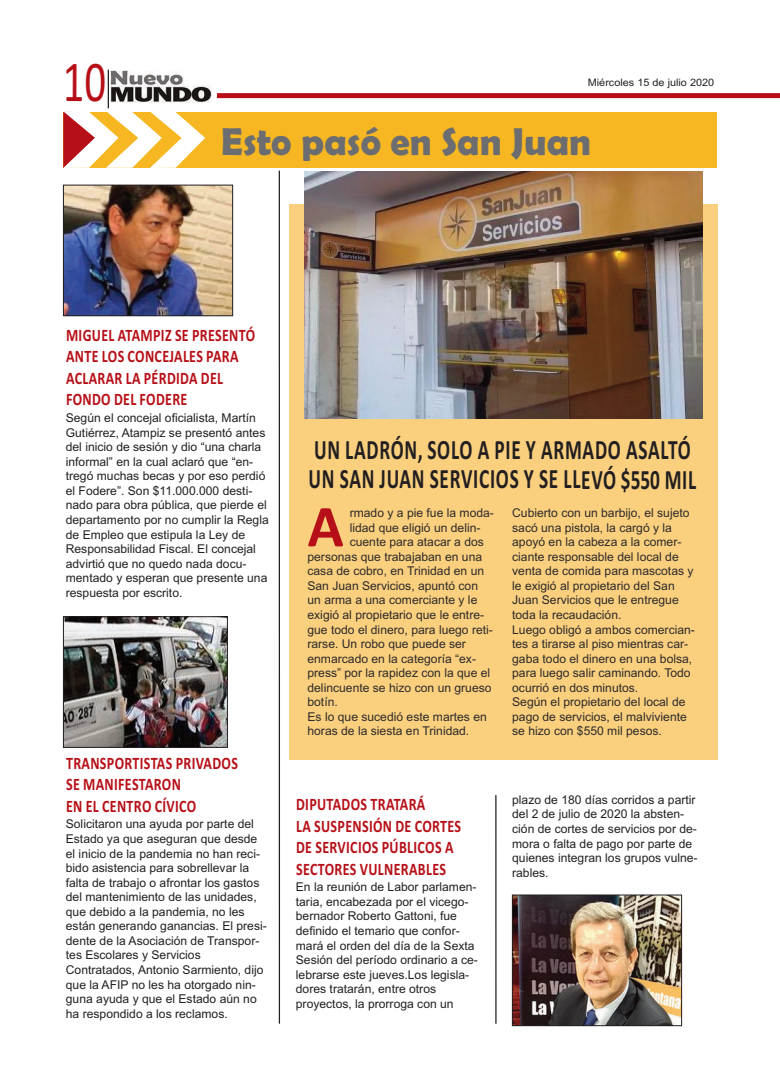
<style>
.page{position:relative;width:780px;height:1088px;background:#fff}
.page>*{position:absolute;margin:0;border:0;box-sizing:border-box;transform-origin:0 0}
.t1{font:700 59.75px "Calibri";color:#b70f17}
.t2{font:58.25px "Calibri";color:#b70f17;scale:.73 1}
.t3{font:700 39.12px "Berlin Sans FB Demi";color:#6c6d70}
.t4{font:700 28.12px/29.6px "Calibri";letter-spacing:.035em;color:#231f20;scale:.69 1}
.t5{font:700 17.5px/21.5px "Calibri";letter-spacing:.025em;color:#b70f17;scale:.8 1}
.t6{font:12.12px/14.5px "Arial";color:#231f20}
.t7{font:12.12px/14.5px "Arial";color:#2d2a29}
.t8{font:10.25px "Arial";color:#231f20;scale:1.06 1}
</style>
<div class="page">
<div style="left:63px;top:112px;width:653px;height:56px;background:#f6b723"></div>
<svg style="left:63px;top:111px;width:142px;height:57px"></svg>
<hr style="left:279px;top:171px;width:1px;height:852px;background:#231f20">
<hr style="left:495px;top:795px;width:1px;height:229px;background:#231f20">
<img style="left:65px;top:187px;width:166px;height:127px">
<div style="left:63px;top:185px;width:170px;height:131px;border:1px solid #231f20"></div>
<img style="left:65px;top:618px;width:160px;height:127px">
<div style="left:63px;top:616px;width:164px;height:131px;border:1px solid #231f20"></div>
<img style="left:514px;top:897px;width:165px;height:127px">
<div style="left:512px;top:895px;width:169px;height:131px;border:1px solid #231f20"></div>
<div style="left:289px;top:204px;width:428px;height:556px;background:#fad07f"></div>
<img style="left:305px;top:171px;width:397px;height:247px">
<div style="left:217px;top:93px;width:563px;height:5px;background:#b70f17"></div>
<svg style="left:110px;top:102px;width:101px;height:1px"></svg>
<img style="left:110px;top:70px;width:102px;height:32px">
<hr style="left:108px;top:70px;width:1px;height:38px;background:#231f20">
<h2 class="t2" style="left:63px;top:47px;width:61px">10</h2>
<p class="t8" style="left:587px;top:76px;width:121px">Miércoles 15 de julio 2020</p>
<h3 class="t3" style="left:221px;top:119px;width:371px">Esto pasó en San Juan</h3>
<h3 class="t5" style="left:66px;top:324px;width:238px">MIGUEL ATAMPIZ SE PRESENTÓ<br>ANTE LOS CONCEJALES PARA<br>ACLARAR LA PÉRDIDA DEL<br>FONDO DEL FODERE</h3>
<p class="t6" style="left:66px;top:411px;width:204px">Según el concejal oficialista, Martín Gutiérrez, Atampiz se presentó antes del inicio de sesión y dio “una charla informal” en la cual aclaró que “en&shy;tregó muchas becas y por eso perdió el Fodere”. Son $11.000.000 desti&shy;nado para obra pública, que pierde el departamento por no cumplir la Regla de Empleo que estipula la Ley de Responsabilidad Fiscal. El concejal advirtió que no quedo nada docu&shy;mentado y esperan que presente una respuesta por escrito.</p>
<h3 class="t5" style="left:66px;top:752px;width:216px">TRANSPORTISTAS PRIVADOS<br>SE MANIFESTARON<br>EN EL CENTRO CÍVICO</h3>
<p class="t6" style="left:66px;top:817px;width:202px">Solicitaron una ayuda por parte del Estado ya que aseguran que desde el inicio de la pandemia no han reci&shy;bido asistencia para sobrellevar la falta de trabajo o afrontar los gastos del mantenimiento de las unidades, que debido a la pandemia, no les están generando ganancias. El presi&shy;dente de la Asociación de Transpor&shy;tes Escolares y Servicios Contratados, Antonio Sarmiento, dijo que la AFIP no les ha otorgado nin&shy;guna ayuda y que el Estado aún no ha respondido a los reclamos.</p>
<h3 class="t4" style="left:308px;top:434px;width:563px">UN LADRÓN, SOLO A PIE Y ARMADO ASALTÓ<br>UN SAN JUAN SERVICIOS Y SE LLEVÓ $550 MIL</h3>
<p class="t7" style="left:512px;top:506px;width:184px">Cubierto con un barbijo, el sujeto sacó una pistola, la cargó y la apoyó en la cabeza a la comer&shy;ciante responsable del local de venta de comida para mascotas y le exigió al propietario del San<br>Juan Servicios que le entregue toda la recaudación.<br>Luego obligó a ambos comercian&shy;tes a tirarse al piso mientras car&shy;gaba todo el dinero en una bolsa, para luego salir caminando. Todo ocurrió en dos minutos.<br>Según el propietario del local de pago de servicios, el malviviente se hizo con $550 mil pesos.</p>
<h1 class="t1" style="left:307px;top:491px;width:38px">A</h1>
<p class="t7" style="left:349px;top:506px;width:146px">rmado y a pie fue la moda-</p>
<p class="t7" style="left:349px;top:520px;width:132px">lidad que eligió un delin-</p>
<p class="t7" style="left:349px;top:535px;width:136px">cuente para atacar a dos</p>
<p class="t7" style="left:307px;top:549px;width:176px">personas que trabajaban en una</p>
<p class="t7" style="left:307px;top:564px;width:178px">casa de cobro, en Trinidad en un</p>
<p class="t7" style="left:307px;top:578px;width:172px">San Juan Servicios, apuntó con</p>
<p class="t7" style="left:307px;top:593px;width:171px">un arma a una comerciante y le</p>
<p class="t7" style="left:307px;top:607px;width:178px">exigió al propietario que le entre-</p>
<p class="t7" style="left:307px;top:622px;width:187px">gue todo el dinero, para luego reti-</p>
<p class="t7" style="left:307px;top:637px;width:160px">rarse. Un robo que puede ser</p>
<p class="t7" style="left:307px;top:651px;width:170px">enmarcado en la categoría “ex-</p>
<p class="t7" style="left:307px;top:666px;width:184px">press” por la rapidez con la que el</p>
<p class="t7" style="left:307px;top:680px;width:186px">delincuente se hizo con un grueso</p>
<p class="t7" style="left:307px;top:695px;width:32px">botín.</p>
<p class="t7" style="left:307px;top:709px;width:181px">Es lo que sucedió este martes en</p>
<p class="t7" style="left:307px;top:724px;width:163px">horas de la siesta en Trinidad.</p>
<h3 class="t5" style="left:296px;top:793px;width:208px">DIPUTADOS TRATARÁ<br>LA SUSPENSIÓN DE CORTES<br>DE SERVICIOS PÚBLICOS A<br>SECTORES VULNERABLES</h3>
<p class="t6" style="left:296px;top:880px;width:184px">En la reunión de Labor parlamen&shy;taria, encabezada por el vicego&shy;bernador Roberto Gattoni, fue definido el temario que confor&shy;mará el orden del día de la Sexta<br>Sesión del período ordinario a ce&shy;lebrarse este jueves.Los legisla&shy;dores tratarán, entre otros proyectos, la prorroga con un</p>
<p class="t6" style="left:512px;top:792px;width:187px">plazo de 180 días corridos a partir del 2 de julio de 2020 la absten&shy;ción de cortes de servicios por de&shy;mora o falta de pago por parte de quienes integran los grupos vulne&shy;rables.</p>
</div>
